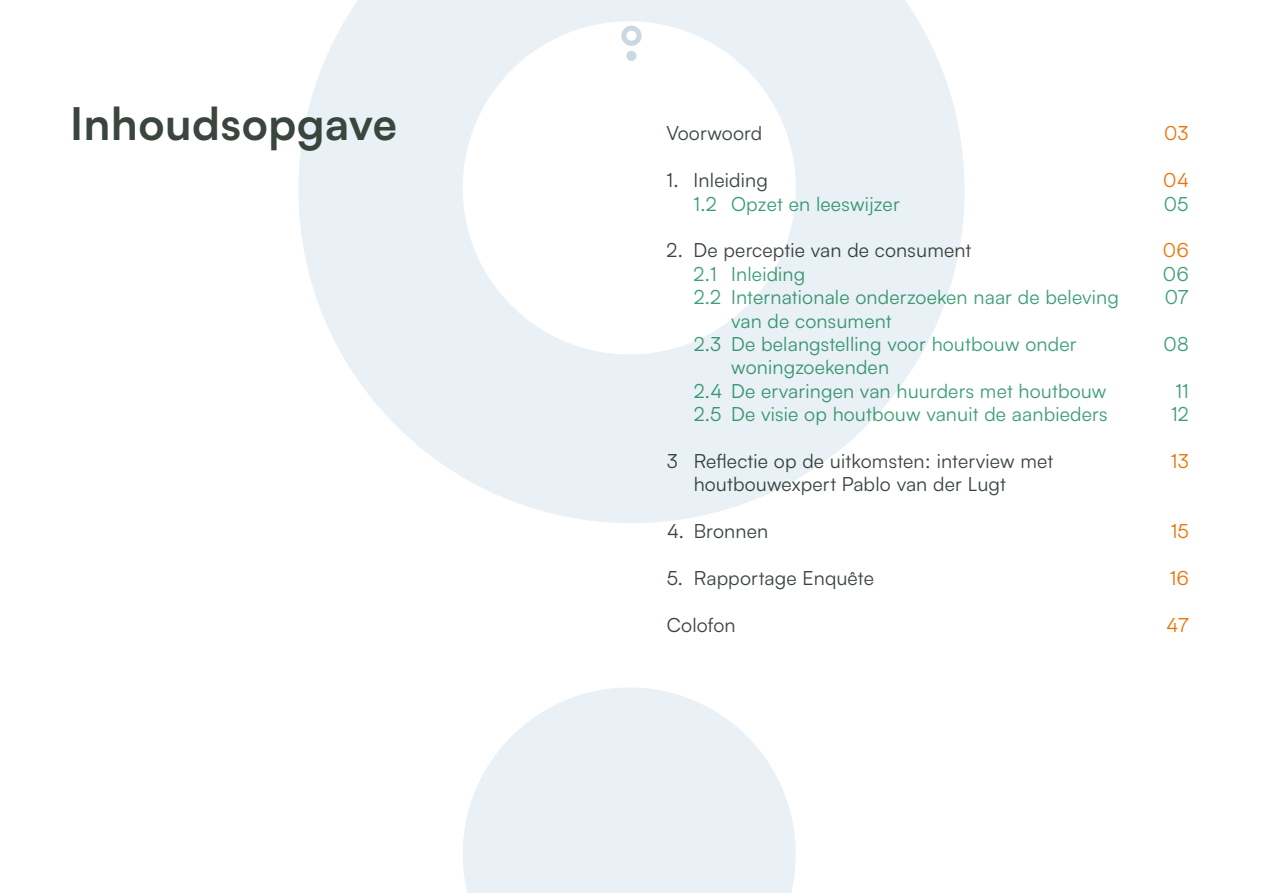
<style>
.page{position:relative;width:1263px;height:893px;background:#fff}
.page>*{position:absolute;margin:0;border:0;box-sizing:border-box;transform-origin:0 0}
.t1{font:700 45px "Satoshi";letter-spacing:.01em;color:#3a453e}
.t2{font:19.5px/23.4px "Satoshi";letter-spacing:.01em;color:#3c9e75}
.t3{font:19.5px "Satoshi";letter-spacing:.01em;color:#3a453e}
.t4{font:19.5px "Satoshi";letter-spacing:.01em;color:#ee7203}
</style>
<div class="page">
<svg style="left:298px;top:0;width:666px;height:523px;fill:#eaf1f6"></svg>
<svg style="left:463px;top:687px;width:333px;height:206px;fill:#eaf1f6"></svg>
<h1 class="t1" style="left:70px;top:91px;width:328px">Inhoudsopgave</h1>
<p class="t3" style="left:667px;top:120px;width:97px">Voorwoord</p>
<p class="t4" style="left:1164px;top:120px;width:26px">03</p>
<p class="t3" style="left:667px;top:167px;width:103px">1. Inleiding</p>
<p class="t4" style="left:1163px;top:167px;width:27px">04</p>
<p class="t2" style="left:694px;top:191px;width:208px">1.2 Opzet en leeswijzer</p>
<p class="t2" style="left:1164px;top:191px;width:26px">05</p>
<p class="t3" style="left:667px;top:237px;width:306px">2. De perceptie van de consument</p>
<p class="t4" style="left:1163px;top:237px;width:27px">06</p>
<p class="t2" style="left:694px;top:261px;width:113px">2.1 Inleiding</p>
<p class="t2" style="left:1163px;top:261px;width:27px">06</p>
<p class="t2" style="left:694px;top:285px;width:427px">2.2 Internationale onderzoeken naar de beleving</p>
<p class="t2" style="left:1165px;top:285px;width:25px">07</p>
<p class="t2" style="left:694px;top:308px;width:385px;text-indent:37px">van de consument<br>2.3 De belangstelling voor houtbouw onder</p>
<p class="t2" style="left:1163px;top:332px;width:27px">08</p>
<p class="t2" style="left:694px;top:355px;width:414px;text-indent:37px">woningzoekenden<br>2.4 De ervaringen van huurders met houtbouw</p>
<p class="t2" style="left:1175px;top:378px;width:15px">11</p>
<p class="t2" style="left:694px;top:402px;width:415px">2.5 De visie op houtbouw vanuit de aanbieders</p>
<p class="t2" style="left:1171px;top:402px;width:19px">12</p>
<p class="t3" style="left:667px;top:448px;width:388px">3 Reflectie op de uitkomsten: interview met</p>
<p class="t4" style="left:1171px;top:448px;width:19px">13</p>
<p class="t3" style="left:694px;top:471px;width:314px">houtbouwexpert Pablo van der Lugt</p>
<p class="t3" style="left:667px;top:518px;width:103px">4. Bronnen</p>
<p class="t4" style="left:1171px;top:518px;width:20px">15</p>
<p class="t3" style="left:667px;top:565px;width:209px">5. Rapportage Enquête</p>
<p class="t4" style="left:1170px;top:565px;width:21px">16</p>
<p class="t3" style="left:667px;top:612px;width:70px">Colofon</p>
<p class="t4" style="left:1166px;top:612px;width:24px">47</p>
</div>
